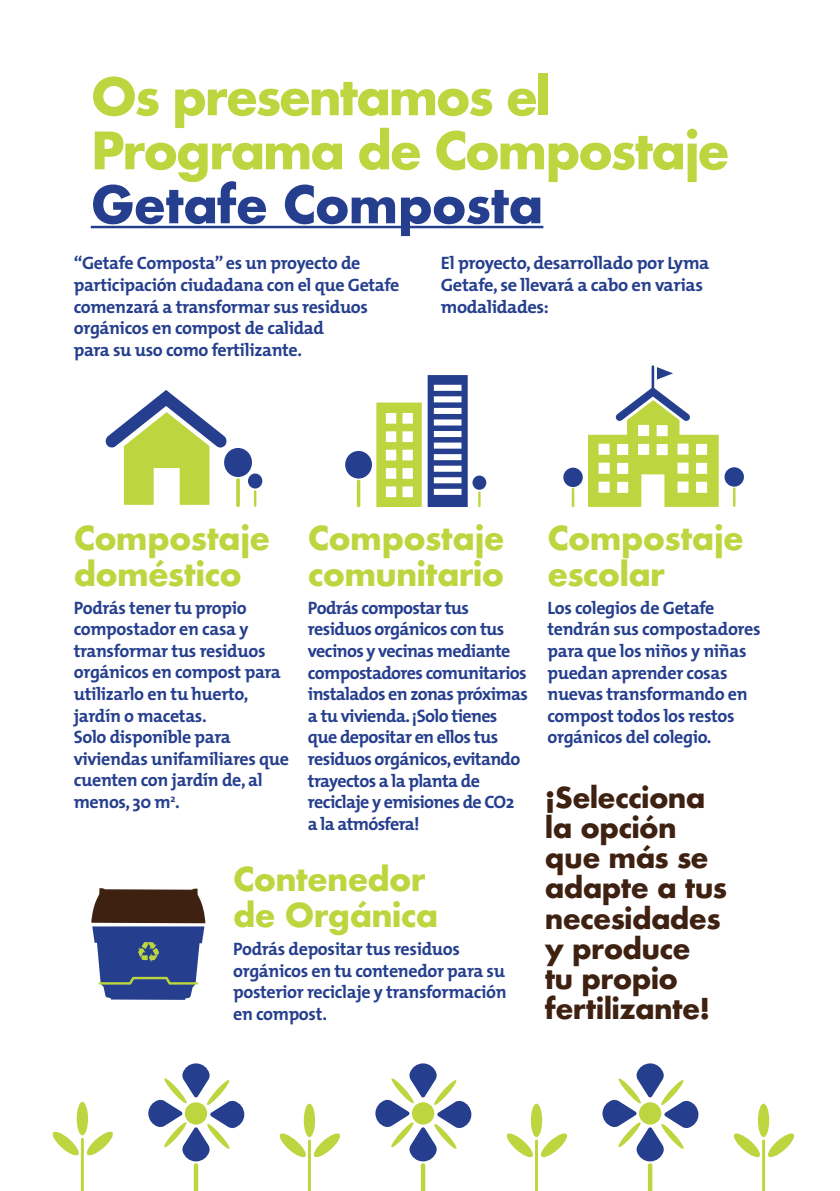
<style>
.page{position:relative;width:840px;height:1191px;background:#fff}
.page>*{position:absolute;margin:0;border:0;box-sizing:border-box;transform-origin:0 0}
.t1{font:700 50px "Futura";letter-spacing:-.05em;color:#bdd63f}
.t2{font:700 50px "Futura";letter-spacing:-.02em;color:#253f8e}
.t3{font:700 32px/36px "Futura";letter-spacing:-.025em;color:#bdd63f}
.t4{font:700 28px/30px "Futura";letter-spacing:-.025em;color:#3f2112}
.t5{font:700 18px/21.6px "The Mix";letter-spacing:-.02em;color:#253f8e}
</style>
<div class="page">
<hr style="left:194px;top:1165px;width:4px;height:26px;background:#bdd63f">
<svg style="left:148px;top:1063px;width:96px;height:98px"></svg>
<hr style="left:308px;top:1141px;width:3px;height:50px;background:#bdd63f">
<div style="left:303px;top:1103px;width:12px;height:34px;background:#bdd63f;border-radius:50%"></div>
<svg style="left:279px;top:1131px;width:61px;height:27px"></svg>
<hr style="left:81px;top:1139px;width:3px;height:52px;background:#bdd63f">
<div style="left:77px;top:1101px;width:11px;height:34px;background:#bdd63f;border-radius:50%"></div>
<svg style="left:52px;top:1130px;width:61px;height:27px"></svg>
<hr style="left:91px;top:226px;width:452px;height:2px;background:#253f8e">
<div style="left:420px;top:1165px;width:5px;height:26px;background:#bdd63f"></div>
<svg style="left:375px;top:1063px;width:96px;height:98px"></svg>
<hr style="left:534px;top:1141px;width:3px;height:50px;background:#bdd63f">
<div style="left:530px;top:1103px;width:12px;height:34px;background:#bdd63f;border-radius:50%"></div>
<svg style="left:506px;top:1131px;width:61px;height:27px"></svg>
<div style="left:647px;top:1165px;width:5px;height:26px;background:#bdd63f"></div>
<svg style="left:602px;top:1063px;width:96px;height:98px"></svg>
<hr style="left:761px;top:1141px;width:3px;height:50px;background:#bdd63f">
<div style="left:757px;top:1103px;width:11px;height:34px;background:#bdd63f;border-radius:50%"></div>
<svg style="left:733px;top:1131px;width:62px;height:27px"></svg>
<svg style="left:105px;top:390px;width:122px;height:115px"></svg>
<div style="left:224px;top:448px;width:28px;height:29px;background:#253f8e;border-radius:50%"></div>
<svg style="left:236px;top:478px;width:4px;height:29px"></svg>
<div style="left:248px;top:473px;width:14px;height:15px;background:#253f8e;border-radius:50%"></div>
<svg style="left:254px;top:490px;width:2px;height:17px"></svg>
<svg style="left:376px;top:402px;width:45px;height:105px"></svg>
<svg style="left:427px;top:375px;width:40px;height:132px"></svg>
<div style="left:345px;top:451px;width:27px;height:27px;background:#253f8e;border-radius:50%"></div>
<svg style="left:356px;top:479px;width:4px;height:28px"></svg>
<div style="left:472px;top:475px;width:14px;height:15px;background:#253f8e;border-radius:50%"></div>
<svg style="left:478px;top:491px;width:2px;height:16px"></svg>
<hr style="left:651px;top:365px;width:2px;height:26px;background:#253f8e">
<svg style="left:657px;top:367px;width:15px;height:12px"></svg>
<svg style="left:588px;top:387px;width:130px;height:120px"></svg>
<div style="left:724px;top:467px;width:19px;height:19px;background:#253f8e;border-radius:50%"></div>
<hr style="left:732px;top:487px;width:3px;height:20px;background:#bdd63f">
<div style="left:563px;top:467px;width:19px;height:20px;background:#253f8e;border-radius:50%"></div>
<hr style="left:571px;top:488px;width:3px;height:19px;background:#bdd63f">
<svg style="left:91px;top:888px;width:114px;height:112px;background:#525879"></svg>
<p class="t1" style="left:91px;top:60px;width:461px">Os presentamos el</p>
<p class="t1" style="left:91px;top:114px;width:640px">Programa de Compostaje</p>
<p class="t2" style="left:91px;top:168px;width:454px">Getafe Composta</p>
<p class="t5" style="left:74px;top:252px;width:327px">“Getafe Composta” es un proyecto de participación ciudadana con el que Getafe comenzará a transformar sus residuos orgánicos en compost de calidad</p>
<p class="t5" style="left:74px;top:338px;width:230px">para su uso como fertilizante.</p>
<p class="t5" style="left:440px;top:252px;width:270px">El proyecto, desarrollado por Lyma<br>Getafe, se llevará a cabo en varias modalidades:</p>
<p class="t3" style="left:74px;top:519px;width:198px">Compostaje doméstico</p>
<p class="t5" style="left:74px;top:596px;width:208px">Podrás tener tu propio compostador en casa y transformar tus residuos orgánicos en compost para utilizarlo en tu huerto, jardín o macetas.</p>
<p class="t5" style="left:74px;top:726px;width:217px">Solo disponible para viviendas unifamiliares que cuenten con jardín de, al menos, 30 m<sup>2</sup>.</p>
<p class="t3" style="left:308px;top:519px;width:198px">Compostaje comunitario</p>
<p class="t5" style="left:308px;top:596px;width:221px">Podrás compostar tus residuos orgánicos con tus vecinos y vecinas mediante compostadores comunitarios instalados en zonas próximas a tu vivienda. ¡Solo tienes que depositar en ellos tus residuos orgánicos, evitando trayectos a la planta de reciclaje y emisiones de CO2</p>
<p class="t5" style="left:308px;top:812px;width:113px">a la atmósfera!</p>
<p class="t3" style="left:233px;top:861px;width:194px">Contenedor</p>
<p class="t3" style="left:233px;top:897px;width:206px">de Orgánica</p>
<p class="t5" style="left:233px;top:937px;width:275px">Podrás depositar tus residuos orgánicos en tu contenedor para su posterior reciclaje y transformación en compost.</p>
<p class="t3" style="left:547px;top:519px;width:198px">Compostaje escolar</p>
<p class="t5" style="left:547px;top:596px;width:214px">Los colegios de Getafe tendrán sus compostadores para que los niños y niñas puedan aprender cosas nuevas transformando en compost todos los restos orgánicos del colegio.</p>
<p class="t4" style="left:544px;top:783px;width:183px">¡Selecciona la opción que más se adapte a tus necesidades y produce<br>tu propio fertilizante!</p>
</div>
